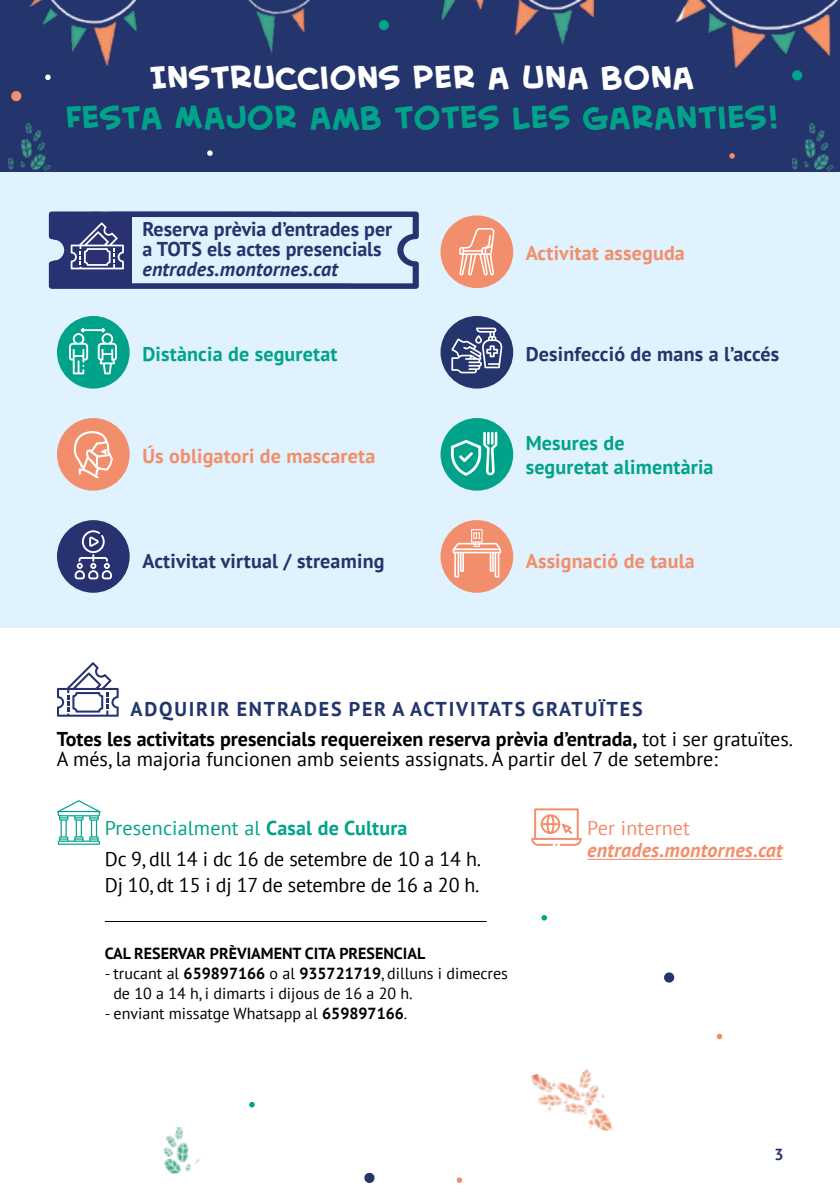
<style>
.page{position:relative;width:840px;height:1191px;background:#fff}
.page>*{position:absolute;margin:0;border:0;box-sizing:border-box;transform-origin:0 0}
.t1{font:32px "Creative Block BB Bold";color:#00a38a}
.t2{font:32px "Creative Block BB Bold";color:#fff}
.t3{font:20px/20px "PT Sans";color:#000}
.t4{font:700 20px/20px "PT Sans";letter-spacing:.01em;color:#24346c}
.t5{font:700 20px "PT Sans";letter-spacing:.01em;color:#f28e6b}
.t6{font:700 20px/24px "PT Sans";letter-spacing:.01em;color:#00a38a}
.t7{font:700 20px "PT Sans";letter-spacing:.09em;color:#24346c}
.t8{font:italic 700 20px "PT Sans";letter-spacing:.01em;color:#f28e6b}
.t9{font:italic 700 20px "PT Sans";letter-spacing:.01em;color:#24346c}
.t10{font:20px "PT Sans";letter-spacing:.01em;color:#f28e6b}
.t11{font:16px/20px "PT Sans";color:#000}
.t12{font:700 16px "PT Sans";color:#000}
.t13{font:700 16px "PT Sans";color:#24346c}
.s1{font-weight:700}
.s2{color:#00a38a}
.s3{font-weight:700;color:#00a38a}
</style>
<div class="page">
<div style="left:0;top:171px;width:839px;height:457px;background:#dff2fd"></div>
<div style="left:0;top:0;width:839px;height:171px;background:#24346c"></div>
<img style="left:9px;top:124px;width:42px;height:46px">
<img style="left:792px;top:124px;width:41px;height:46px">
<img style="left:30px;top:0;width:108px;height:66px">
<img style="left:441px;top:0;width:154px;height:45px">
<img style="left:248px;top:0;width:63px;height:54px">
<img style="left:675px;top:0;width:164px;height:67px">
<div style="left:11px;top:91px;width:10px;height:10px;background:#f28e6b;border-radius:50%"></div>
<div style="left:378px;top:20px;width:11px;height:10px;background:#00a38a;border-radius:50%"></div>
<svg style="left:791px;top:70px;width:10px;height:10px"></svg>
<svg style="left:729px;top:153px;width:5px;height:6px"></svg>
<svg style="left:45px;top:75px;width:6px;height:5px"></svg>
<svg style="left:207px;top:150px;width:5px;height:6px"></svg>
<svg style="left:57px;top:662px;width:62px;height:54px"></svg>
<hr style="left:587px;top:859px;width:195px;height:1px;background:#f28e6b">
<svg style="left:531px;top:808px;width:50px;height:38px"></svg>
<div style="left:57px;top:316px;width:73px;height:72px;background:#00a38a;border-radius:50%"></div>
<svg style="left:69px;top:328px;width:48px;height:46px"></svg>
<div style="left:440px;top:316px;width:73px;height:72px;background:#24346c;border-radius:50%"></div>
<svg style="left:451px;top:327px;width:51px;height:46px"></svg>
<div style="left:57px;top:520px;width:73px;height:73px;background:#283271;border-radius:50%"></div>
<svg style="left:75px;top:530px;width:37px;height:49px"></svg>
<div style="left:440px;top:520px;width:73px;height:73px;background:#f28e6b;border-radius:50%"></div>
<svg style="left:452px;top:529px;width:48px;height:48px"></svg>
<div style="left:440px;top:215px;width:73px;height:73px;background:#f28e6b;border-radius:50%"></div>
<svg style="left:459px;top:228px;width:35px;height:48px"></svg>
<svg style="left:49px;top:211px;width:369px;height:78px"></svg>
<div style="left:440px;top:418px;width:73px;height:73px;background:#00a38a;border-radius:50%"></div>
<svg style="left:450px;top:429px;width:47px;height:47px"></svg>
<div style="left:57px;top:418px;width:73px;height:73px;background:#f28e6b;border-radius:50%"></div>
<svg style="left:73px;top:418px;width:40px;height:73px"></svg>
<svg style="left:57px;top:800px;width:44px;height:44px"></svg>
<hr style="left:105px;top:921px;width:381px;height:1px;background:#000">
<img style="left:163px;top:1127px;width:37px;height:46px">
<img style="left:530px;top:1069px;width:83px;height:62px">
<svg style="left:541px;top:915px;width:5px;height:5px"></svg>
<div style="left:663px;top:972px;width:11px;height:10px;background:#24346c;border-radius:50%"></div>
<svg style="left:716px;top:1033px;width:5px;height:6px"></svg>
<svg style="left:249px;top:1102px;width:6px;height:5px"></svg>
<svg style="left:364px;top:1172px;width:11px;height:11px"></svg>
<svg style="left:456px;top:1177px;width:6px;height:6px"></svg>
<h1 class="t2" style="left:149px;top:62px;width:546px">INSTRUCCIONS PER A UNA BONA</h1>
<h1 class="t1" style="left:65px;top:102px;width:714px">FESTA MAJOR AMB TOTES LES GARANTIES!</h1>
<p class="t4" style="left:142px;top:218px;width:251px">Reserva prèvia d’entrades per a TOTS els actes presencials</p>
<p class="t9" style="left:142px;top:256px;width:197px">entrades.montornes.cat</p>
<p class="t5" style="left:525px;top:240px;width:161px">Activitat asseguda</p>
<p class="t6" style="left:142px;top:341px;width:196px">Distància de seguretat</p>
<p class="t4" style="left:525px;top:343px;width:255px">Desinfecció de mans a l’accés</p>
<p class="t5" style="left:142px;top:442px;width:234px">Ús obligatori de mascareta</p>
<p class="t6" style="left:525px;top:430px;width:189px">Mesures de<br>seguretat alimentària</p>
<p class="t4" style="left:142px;top:550px;width:243px">Activitat virtual / streaming</p>
<p class="t5" style="left:525px;top:547px;width:170px">Assignació de taula</p>
<p class="t7" style="left:130px;top:695px;width:513px">ADQUIRIR ENTRADES PER A ACTIVITATS GRATUÏTES</p>
<p class="t3" style="left:57px;top:729px;width:737px"><span class="s1">Totes les activitats presencials requereixen reserva prèvia d’entrada,</span> tot i ser gratuïtes.<br>A més, la majoria funcionen amb seients assignats. A partir del 7 de setembre:</p>
<p class="t3" style="left:105px;top:812px;width:377px;line-height:30.2px"><span class="s2">Presencialment al</span> <span class="s3">Casal de Cultura<br></span>Dc 9, dll 14 i dc 16 de setembre de 10 a 14 h.</p>
<p class="t3" style="left:105px;top:874px;width:376px">Dj 10, dt 15 i dj 17 de setembre de 16 a 20 h.</p>
<p class="t12" style="left:105px;top:942px;width:322px">CAL RESERVAR PRÈVIAMENT CITA PRESENCIAL</p>
<p class="t11" style="left:113px;top:963px;width:396px;text-indent:-9px">- trucant al <span class="s1">659897166</span> o al <span class="s1">935721719</span>, dilluns i dimecres de 10 a 14 h, i dimarts i dijous de 16 a 20 h.</p>
<p class="t11" style="left:105px;top:1003px;width:304px">- enviant missatge Whatsapp al <span class="s1">659897166</span>.</p>
<p class="t10" style="left:587px;top:815px;width:104px">Per internet</p>
<p class="t8" style="left:587px;top:837px;width:197px">entrades.montornes.cat</p>
<p class="t13" style="left:774px;top:1143px;width:11px">3</p>
</div>
